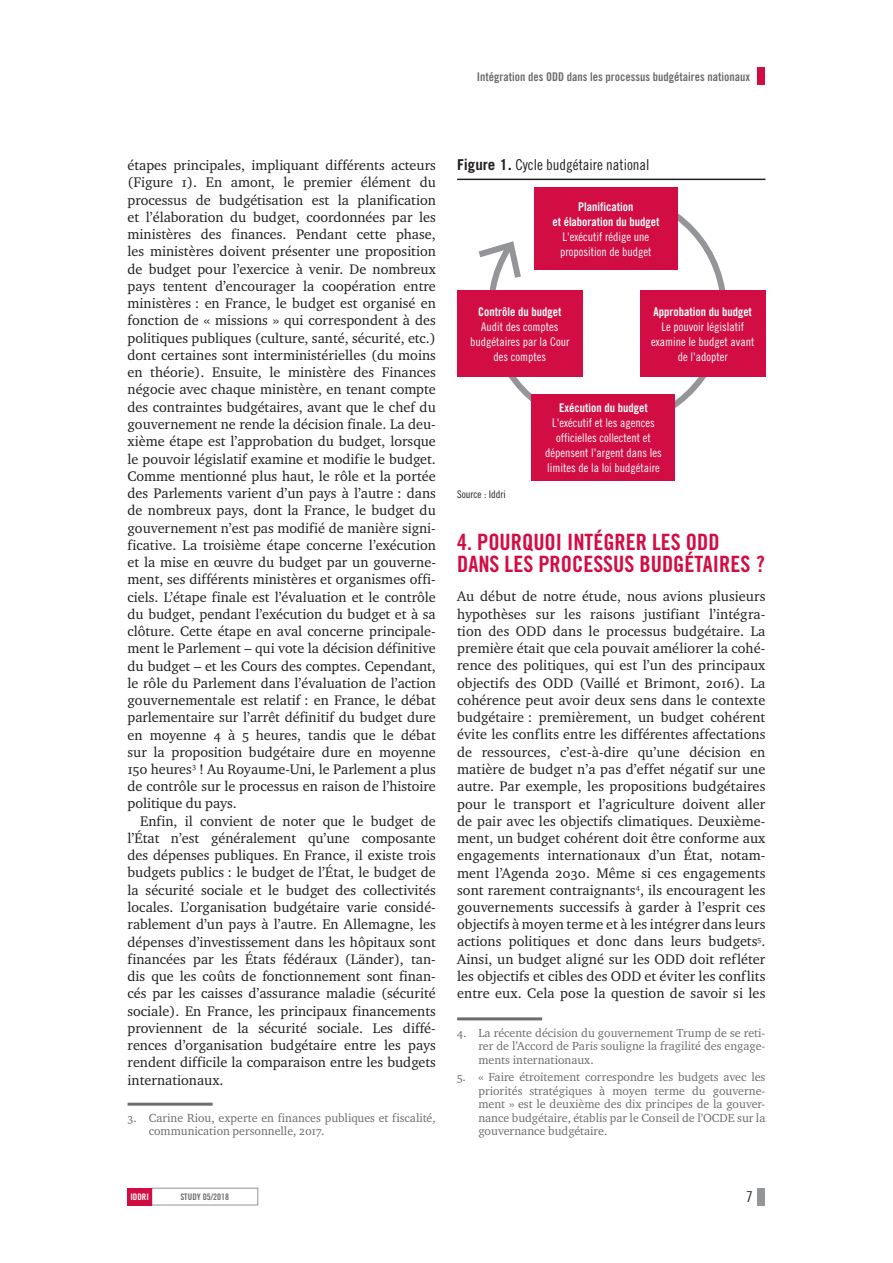
<style>
.page{position:relative;width:893px;height:1263px;background:#fff}
.page>*{position:absolute;margin:0;border:0;box-sizing:border-box;transform-origin:0 0}
.t1{font:22.5px/22.5px "Trade Gothic LT Std Bd Cn 20";color:#d20d44}
.t2{font:15px "Trade Gothic LT Std Cn 18";color:#231f20}
.t3{font:14.25px/17.2px "Charter ITC";color:#231f20;text-align:justify}
.t4{font:14.25px "Charter ITC Std";color:#231f20}
.t5{font:12px/13.5px "Charter ITC";color:#6c6d70;text-align:justify}
.t6{font:12px/15px "Trade Gothic LT Std Cn 18";color:#fff;text-align:center}
.t7{font:12px/15px "Trade Gothic LT Std Bd Cn 20";color:#fff;text-align:center}
.t8{font:12px/13.5px "Charter ITC Std";color:#6c6d70}
.t9{font:12px "Trade Gothic LT Std Bd Cn 20";color:#6c6d70}
.t10{font:10.5px "Trade Gothic LT Std Cn 18";color:#231f20}
.t11{font:9px "Trade Gothic LT Std Bd Cn 20";color:#6c6d70}
.t12{font:9px "Trade Gothic LT Std Bd Cn 20";color:#fff}
.s1{font-family:"Charter ITC Std"}
.s2{font-family:"Charter ITC"}
.s3{font-family:"Trade Gothic LT Std";font-weight:700}
</style>
<div class="page">
<div style="left:757px;top:68px;width:8px;height:17px;background:#d20d44"></div>
<div style="left:152px;top:1188px;width:106px;height:17px;border:1px solid #939598"></div>
<div style="left:128px;top:1188px;width:24px;height:17px;background:#d20d44"></div>
<div style="left:757px;top:1188px;width:8px;height:17px;background:#939598"></div>
<hr style="left:128px;top:1103px;width:85px;height:3px;background:#6c6d70">
<hr style="left:457px;top:179px;width:308px;height:1px;background:#231f20">
<svg style="left:473px;top:213px;width:257px;height:195px"></svg>
<svg style="left:479px;top:241px;width:42px;height:37px"></svg>
<div style="left:534px;top:187px;width:144px;height:83px;background:#d20d44"></div>
<div style="left:457px;top:291px;width:126px;height:86px;background:#d20d44"></div>
<div style="left:640px;top:291px;width:125px;height:86px;background:#d20d44"></div>
<div style="left:531px;top:394px;width:144px;height:87px;background:#d20d44"></div>
<hr style="left:457px;top:1017px;width:85px;height:3px;background:#6c6d70">
<p class="t9" style="left:477px;top:69px;width:275px">Intégration des ODD dans les processus budgétaires nationaux</p>
<p class="t3" style="left:128px;top:157px;width:310px">étapes principales, impliquant différents acteurs (Figure 1). En amont, le premier élément du processus de budgétisation est la planification et l’élaboration du budget, coordonnées par les ministères des finances. Pendant cette phase, les ministères doivent présenter une proposition de budget pour l’exercice à venir. De nombreux pays tentent d’encourager la coopération entre ministères : en France, le budget est organisé en fonction de « missions » qui correspondent à des politiques publiques (culture, santé, sécurité, etc.) dont certaines sont interministérielles (du moins en théorie). Ensuite, le ministère des Finances négocie avec chaque ministère, en tenant compte des contraintes budgétaires, avant que le chef du gouvernement ne rende la décision finale. La deu&shy;xième étape est l’approbation du budget, lorsque le pouvoir législatif examine et modifie le budget.<br>Comme mentionné plus haut, le rôle et la portée des Parlements varient d’un pays à l’autre : dans de nombreux pays, dont la France, le budget du gouvernement <span class="s1">n</span>’est pas modifié de manière signi&shy;ficative. La troisième étape concerne l’exécution et la mise en œuvre du budget par un gouverne&shy;ment, ses différents ministères et organismes offi-</p>
<p class="t4" style="left:128px;top:588px;width:310px"><span class="s2">ciels. L’</span>étape finale est l<span class="s2">’</span>évaluation et <span class="s2">le contrôle</span></p>
<p class="t3" style="left:128px;top:605px;width:310px">du budget, pendant l’exécution du budget et à sa clôture. Cette étape en aval concerne principale&shy;ment le Parlement – qui vote la décision définitive du budget – et les Cours des comptes. Cependant, le rôle du Parlement dans l’<span class="s1">évaluation</span> de l’action gouvernementale est relatif : en France, le débat parlementaire sur l’arrêt définitif du budget dure en moyenne 4 à 5 heures, tandis que le débat sur la proposition budgétaire dure en moyenne 150 heures<sup>3</sup> <span class="s1">!</span> Au Royaume-Uni, le Parlement a plus de contrôle sur le processus en raison de l’histoire politique du pays.</p>
<p class="t3" style="left:128px;top:812px;width:310px;text-indent:13px">Enfin, il convient de noter que le budget de l’<span class="s1">État n</span>’est généralement qu’une composante des dépenses publiques. En France, il existe trois budgets publics : le budget de l’<span class="s1">État</span>, le budget de la sécurité sociale et le budget des collectivités locales. L’organisation budgétaire varie considé&shy;rablement d’un pays à l’autre. En Allemagne, les dépenses d’investissement dans les hôpitaux sont financées par les États fédéraux (Länder), tan&shy;dis que les coûts de fonctionnement sont finan&shy;cés par les caisses d’assurance maladie (sécurité sociale). En France, les principaux financements proviennent de la sécurité sociale. Les diffé&shy;rences d’organisation budgétaire entre les pays rendent difficile la comparaison entre les budgets internationaux.</p>
<p class="t8" style="left:149px;top:1111px;width:289px;text-indent:-21px"><span class="s2">3.</span> Carine Riou, experte en finances publiques et fiscalité, communication personnelle, 2017.</p>
<p class="t2" style="left:457px;top:156px;width:194px"><span class="s3">Figure 1.</span> Cycle budgétaire national</p>
<p class="t7" style="left:552px;top:199px;width:109px">Planification<br>et élaboration du budget</p>
<p class="t6" style="left:560px;top:229px;width:93px;text-align:left">L'exécutif rédige une proposition de budget</p>
<p class="t7" style="left:478px;top:304px;width:85px">Contrôle du budget</p>
<p class="t6" style="left:470px;top:319px;width:101px">Audit des comptes budgétaires par la Cour des comptes</p>
<p class="t7" style="left:653px;top:304px;width:100px">Approbation du budget</p>
<p class="t6" style="left:651px;top:319px;width:105px">Le pouvoir législatif examine le budget avant de l'adopter</p>
<p class="t7" style="left:559px;top:400px;width:90px">Exécution du budget</p>
<p class="t6" style="left:545px;top:415px;width:118px">L'exécutif et les agences officielles collectent et dépensent l'argent dans les limites de la loi budgétaire</p>
<p class="t10" style="left:457px;top:488px;width:50px">Source : Iddri</p>
<h1 class="t1" style="left:457px;top:530px;width:309px">4. POURQUOI INTÉGRER LES ODD<br>DANS LES PROCESSUS BUDGÉTAIRES ?</h1>
<p class="t3" style="left:457px;top:588px;width:310px">Au début de notre étude, nous avions plusieurs hypothèses sur les raisons justifiant l’intégra&shy;tion des ODD dans le processus budgétaire. La première était que cela pouvait améliorer la cohé&shy;rence des politiques, qui est l’un des principaux objectifs des ODD (Vaillé et Brimont, 2016). La cohérence peut avoir deux sens dans le contexte budgétaire : premièrement, un budget cohérent évite les conflits entre les différentes affectations de ressources, c’est-à-dire qu’une décision en matière de budget n’a pas d’effet négatif sur une autre. Par exemple, les propositions budgétaires pour le transport et l’agriculture doivent aller de pair avec les objectifs climatiques. Deuxième&shy;ment, un budget cohérent doit être conforme aux engagements internationaux d’un État, notam&shy;ment l’Agenda 2030. Même si ces engagements sont rarement contraignants<sup>4</sup>, ils encouragent les gouvernements successifs à garder à l’esprit ces objectifs à moyen terme et à les intégrer dans leurs actions politiques et donc dans leurs budgets<sup>5</sup>.<br>Ainsi, un budget aligné sur les ODD doit refléter les objectifs et cibles des ODD et éviter les conflits entre eux. Cela pose la question de savoir si les</p>
<p class="t5" style="left:478px;top:1026px;width:288px;text-indent:-21px">4. La récente décision du gouvernement Trump de se reti&shy;rer de l’Accord de Paris souligne la fragilité des engage&shy;ments internationaux.</p>
<p class="t5" style="left:478px;top:1070px;width:289px;text-indent:-21px">5. « Faire étroitement correspondre les budgets avec les priorités stratégiques à moyen terme du gouverne&shy;ment » est le deuxième des dix principes de la gouver&shy;nance budgétaire, établis par le Conseil de l’OCDE sur la gouvernance budgétaire.</p>
<p class="t12" style="left:130px;top:1191px;width:20px">IDDRI</p>
<p class="t11" style="left:180px;top:1191px;width:50px">STUDY 05/2018</p>
<p class="t2" style="left:746px;top:1188px;width:8px">7</p>
</div>
